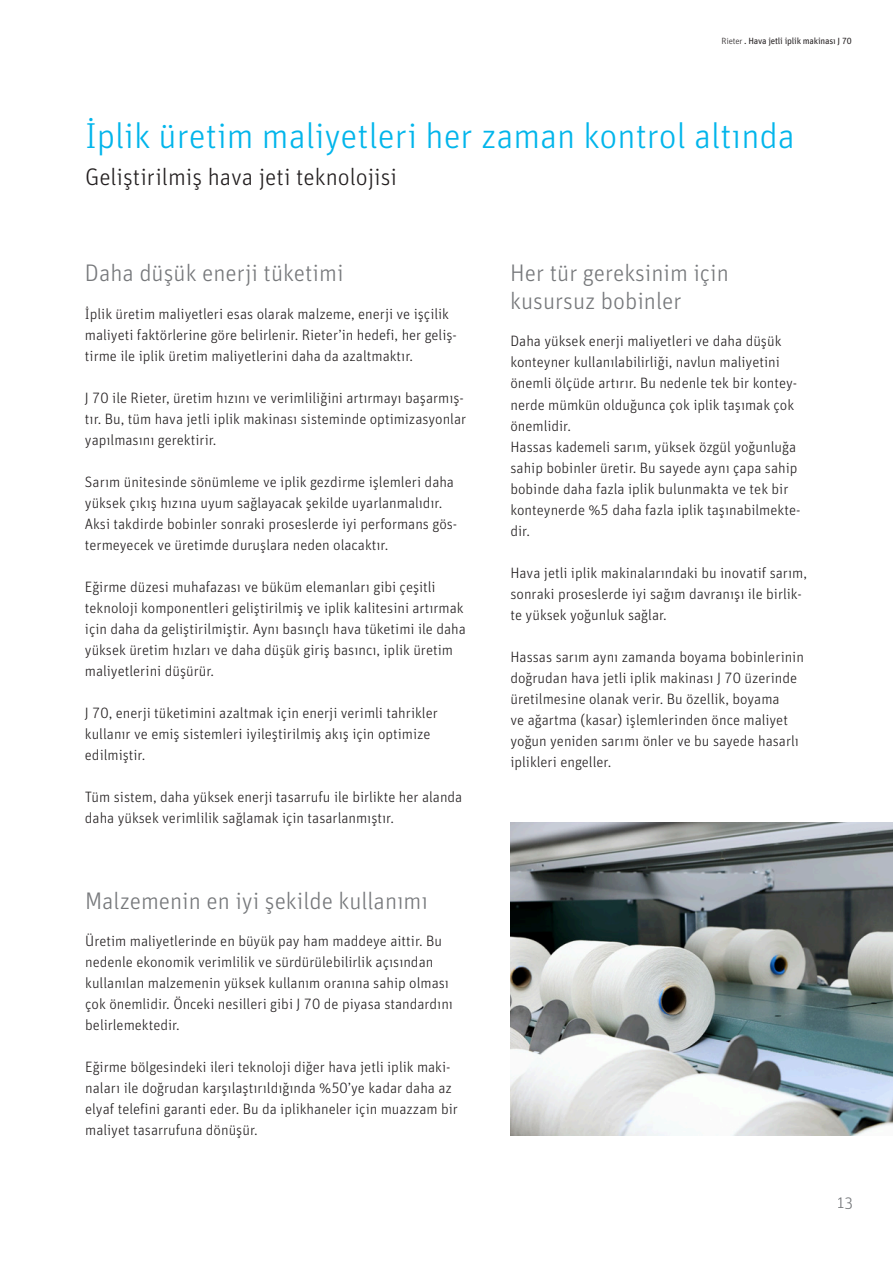
<style>
.page{position:relative;width:893px;height:1263px;background:#fff}
.page>*{position:absolute;margin:0;border:0;box-sizing:border-box;transform-origin:0 0}
.t1{font:300 36px "Unit Pro";color:#02b5eb}
.t2{font:300 24px/28.5px "Unit Pro";color:#76787b}
.t3{font:300 24px "Unit Pro";color:#231f20}
.t4{font:300 16.5px "Unit Pro";color:#76787b}
.t5{font:300 15px/21px "Unit Pro";color:#231f20}
.t6{font:9px "Unit Pro";letter-spacing:-.02em;color:#231f20}
.s1{font-weight:300}
.s2{font-family:"Hanyi Xi Deng Xian";font-weight:400}
</style>
<div class="page">
<img style="left:510px;top:823px;width:383px;height:312px">
<p class="t6" style="left:721px;top:34px;width:132px"><span class="s1">Rieter</span> . Hava jetli iplik makinası J 70</p>
<h1 class="t1" style="left:85px;top:111px;width:711px">İplik üretim maliyetleri her zaman kontrol altında</h1>
<h2 class="t3" style="left:85px;top:160px;width:314px">Geliştirilmiş hava jeti teknolojisi</h2>
<h2 class="t2" style="left:85px;top:257px;width:260px">Daha düşük enerji tüketimi</h2>
<p class="t5" style="left:85px;top:302px;width:373px">İplik üretim maliyetleri esas olarak malzeme, enerji ve işçilik maliyeti faktörlerine göre belirlenir. Rieter’in hedefi, her geliş&shy;tirme ile iplik üretim maliyetlerini daha da azaltmaktır.</p>
<p class="t5" style="left:85px;top:386px;width:383px">J 70 ile Rieter, üretim hızını ve verimliliğini artırmayı başarmış&shy;tır. Bu, tüm hava jetli iplik makinası sisteminde optimizasyonlar yapılmasını gerektirir.</p>
<p class="t5" style="left:85px;top:470px;width:374px">Sarım ünitesinde sönümleme ve iplik gezdirme işlemleri daha yüksek çıkış hızına uyum sağlayacak şekilde uyarlanmalıdır.<br>Aksi takdirde bobinler sonraki proseslerde iyi performans gös&shy;termeyecek ve üretimde duruşlara neden olacaktır.</p>
<p class="t5" style="left:85px;top:575px;width:382px">Eğirme düzesi muhafazası ve büküm elemanları gibi çeşitli teknoloji komponentleri geliştirilmiş ve iplik kalitesini artırmak için daha da geliştirilmiştir. Aynı basınçlı hava tüketimi ile daha yüksek üretim hızları ve daha düşük giriş basıncı, iplik üretim maliyetlerini düşürür.</p>
<p class="t5" style="left:85px;top:701px;width:354px">J 70, enerji tüketimini azaltmak için enerji verimli tahrikler kullanır ve emiş sistemleri iyileştirilmiş akış için optimize edilmiştir.</p>
<p class="t5" style="left:85px;top:785px;width:379px">Tüm sistem, daha yüksek enerji tasarrufu ile birlikte her alanda daha yüksek verimlilik sağlamak için tasarlanmıştır.</p>
<h2 class="t2" style="left:85px;top:885px;width:344px">Malzemenin en iyi şekilde <span class="s2">kullanımı</span></h2>
<p class="t5" style="left:85px;top:930px;width:369px">Üretim maliyetlerinde en büyük pay ham maddeye aittir. Bu nedenle ekonomik verimlilik ve sürdürülebilirlik açısından kullanılan malzemenin yüksek kullanım oranına sahip olması çok önemlidir. Önceki nesilleri gibi J 70 de piyasa standardını belirlemektedir.</p>
<p class="t5" style="left:85px;top:1056px;width:374px">Eğirme bölgesindeki ileri teknoloji diğer hava jetli iplik maki&shy;naları ile doğrudan karşılaştırıldığında %50’ye kadar daha az elyaf telefini garanti eder. Bu da iplikhaneler için muazzam bir maliyet tasarrufuna dönüşür.</p>
<h2 class="t2" style="left:510px;top:257px;width:220px">Her tür gereksinim için kusursuz bobinler</h2>
<p class="t5" style="left:510px;top:330px;width:291px">Daha yüksek enerji maliyetleri ve daha düşük konteyner kullanılabilirliği, navlun maliyetini önemli ölçüde artırır. Bu nedenle tek bir kontey&shy;nerde mümkün olduğunca çok iplik taşımak çok önemlidir.<br>Hassas kademeli sarım, yüksek özgül yoğunluğa sahip bobinler üretir. Bu sayede aynı çapa sahip bobinde daha fazla iplik bulunmakta ve tek bir konteynerde %5 daha fazla iplik taşınabilmekte&shy;dir.</p>
<p class="t5" style="left:510px;top:561px;width:298px">Hava jetli iplik makinalarındaki bu inovatif sarım, sonraki proseslerde iyi sağım davranışı ile birlik&shy;te yüksek yoğunluk sağlar.</p>
<p class="t5" style="left:510px;top:645px;width:295px">Hassas sarım aynı zamanda boyama bobinlerinin doğrudan hava jetli iplik makinası J 70 üzerinde üretilmesine olanak verir. Bu özellik, boyama<br>ve ağartma (kasar) işlemlerinden önce maliyet yoğun yeniden sarımı önler ve bu sayede hasarlı iplikleri engeller.</p>
<p class="t4" style="left:838px;top:1191px;width:17px">13</p>
</div>
